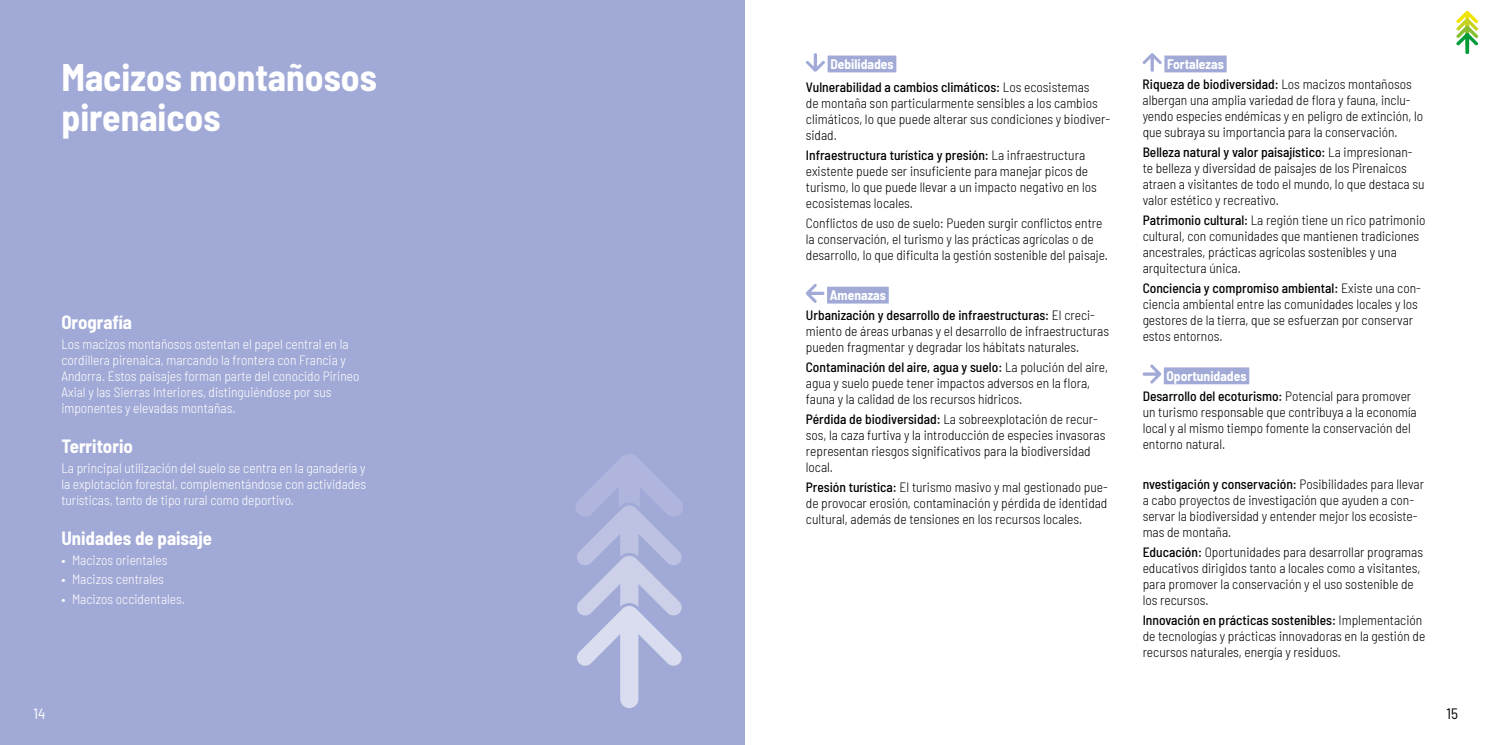
<style>
.page{position:relative;width:1489px;height:745px;background:#fff}
.page>*{position:absolute;margin:0;border:0;box-sizing:border-box;transform-origin:0 0}
.t1{font:700 semi-condensed 37.5px/40px "Barlow";color:#fff}
.t2{font:700 semi-condensed 18.75px "Barlow";color:#fff}
.t3{font:semi-condensed 15px "Barlow";color:#000}
.t4{font:semi-condensed 15px "Barlow";color:#fff}
.t5{font:300 semi-condensed 13.5px/16px "Barlow";color:#000}
.t6{font:300 semi-condensed 13.5px/16px "Barlow";color:#fff}
.t7{font:500 semi-condensed 13.5px/19.9px "Barlow";color:#000}
.s1{font-weight:700;color:#fff}
.s2{font-weight:300}
.s3{font-weight:500}
</style>
<div class="page">
<svg style="left:1456px;top:11px;width:21px;height:43px"></svg>
<div style="left:0;top:0;width:744px;height:744px;background:#a1a9d6"></div>
<div style="left:827px;top:55px;width:69px;height:17px;background:#a1a9d6"></div>
<svg style="left:806px;top:53px;width:18px;height:19px"></svg>
<div style="left:827px;top:286px;width:61px;height:17px;background:#a1a9d6"></div>
<svg style="left:805px;top:283px;width:19px;height:20px"></svg>
<div style="left:1164px;top:55px;width:62px;height:17px;background:#a1a9d6"></div>
<svg style="left:1142px;top:53px;width:19px;height:19px"></svg>
<div style="left:1163px;top:367px;width:86px;height:17px;background:#a1a9d6"></div>
<svg style="left:1142px;top:364px;width:19px;height:19px"></svg>
<svg style="left:576px;top:454px;width:107px;height:253px"></svg>
<h1 class="t1" style="left:61px;top:55px;width:317px">Macizos montañosos pirenaicos</h1>
<h2 class="t2" style="left:61px;top:308px;width:72px">Orografía</h2>
<p class="t6" style="left:61px;top:335px;width:299px">Los macizos montañosos ostentan el papel central en la cordillera pirenaica, marcando la frontera con Francia y Andorra. Estos paisajes forman parte del conocido Pirineo Axial y las Sierras Interiores, distinguiéndose por sus imponentes y elevadas montañas.</p>
<h2 class="t2" style="left:61px;top:432px;width:73px">Territorio</h2>
<p class="t6" style="left:61px;top:458px;width:306px;text-align:justify">La principal utilización del suelo se centra en la ganadería y la explotación forestal, complementándose con actividades turísticas, tanto de tipo rural como deportivo.</p>
<h2 class="t2" style="left:61px;top:524px;width:152px">Unidades de paisaje</h2>
<p class="t6" style="left:61px;top:550px;width:107px">• Macizos orientales</p>
<p class="t6" style="left:61px;top:570px;width:104px">• Macizos centrales</p>
<p class="t6" style="left:61px;top:590px;width:125px">• Macizos occidentales.</p>
<p class="t4" style="left:34px;top:702px;width:13px">14</p>
<p class="t7" style="left:805px;top:51px;width:285px;line-height:23.2px;text-indent:24px"><span class="s1">Debilidades<br></span>Vulnerabilidad a cambios climáticos: <span class="s2">Los ecosistemas</span></p>
<p class="t5" style="left:805px;top:94px;width:306px">de montaña son particularmente sensibles a los cambios climáticos, lo que puede alterar sus condiciones y biodiver&shy;sidad.</p>
<p class="t5" style="left:805px;top:146px;width:292px"><span class="s3">Infraestructura turística y presión:</span> La infraestructura existente puede ser insuficiente para manejar picos de turismo, lo que puede llevar a un impacto negativo en los ecosistemas locales.</p>
<p class="t5" style="left:805px;top:214px;width:304px">Conflictos de uso de suelo: Pueden surgir conflictos entre la conservación, el turismo y las prácticas agrícolas o de desarrollo, lo que dificulta la gestión sostenible del paisaje.</p>
<p class="t7" style="left:805px;top:284px;width:291px;text-indent:24px"><span class="s1">Amenazas<br></span>Urbanización y desarrollo de infraestructuras: <span class="s2">El creci-</span></p>
<p class="t5" style="left:805px;top:322px;width:305px">miento de áreas urbanas y el desarrollo de infraestructuras pueden fragmentar y degradar los hábitats naturales.</p>
<p class="t5" style="left:805px;top:358px;width:303px"><span class="s3">Contaminación del aire, agua y suelo:</span> La polución del aire, agua y suelo puede tener impactos adversos en la flora, fauna y la calidad de los recursos hídricos.</p>
<p class="t5" style="left:805px;top:410px;width:301px"><span class="s3">Pérdida de biodiversidad:</span> La sobreexplotación de recur&shy;sos, la caza furtiva y la introducción de especies invasoras representan riesgos significativos para la biodiversidad local.</p>
<p class="t5" style="left:805px;top:478px;width:303px;text-align:justify"><span class="s3">Presión turística:</span> El turismo masivo y mal gestionado pue&shy;de provocar erosión, contaminación y pérdida de identidad cultural, además de tensiones en los recursos locales.</p>
<p class="t7" style="left:1142px;top:53px;width:271px;text-indent:24px"><span class="s1">Fortalezas<br></span>Riqueza de biodiversidad: <span class="s2">Los macizos montañosos</span></p>
<p class="t5" style="left:1142px;top:91px;width:282px">albergan una amplia variedad de flora y fauna, inclu&shy;yendo especies endémicas y en peligro de extinción, lo que subraya su importancia para la conservación.</p>
<p class="t5" style="left:1142px;top:143px;width:283px"><span class="s3">Belleza natural y valor paisajístico:</span> La impresionan&shy;te belleza y diversidad de paisajes de los Pirenaicos atraen a visitantes de todo el mundo, lo que destaca su valor estético y recreativo.</p>
<p class="t5" style="left:1142px;top:211px;width:284px"><span class="s3">Patrimonio cultural:</span> La región tiene un rico patrimonio cultural, con comunidades que mantienen tradiciones ancestrales, prácticas agrícolas sostenibles y una arquitectura única.</p>
<p class="t5" style="left:1142px;top:279px;width:280px"><span class="s3">Conciencia y compromiso ambiental:</span> Existe una con&shy;ciencia ambiental entre las comunidades locales y los gestores de la tierra, que se esfuerzan por conservar estos entornos.</p>
<p class="t7" style="left:1142px;top:365px;width:270px;text-indent:24px"><span class="s1">Oportunidades<br></span>Desarrollo del ecoturismo: <span class="s2">Potencial para promover</span></p>
<p class="t5" style="left:1142px;top:402px;width:275px">un turismo responsable que contribuya a la economía local y al mismo tiempo fomente la conservación del entorno natural.</p>
<p class="t5" style="left:1142px;top:474px;width:283px"><span class="s3">nvestigación y conservación:</span> Posibilidades para llevar a cabo proyectos de investigación que ayuden a con&shy;servar la biodiversidad y entender mejor los ecosiste&shy;mas de montaña.</p>
<p class="t5" style="left:1142px;top:542px;width:282px"><span class="s3">Educación:</span> Oportunidades para desarrollar programas educativos dirigidos tanto a locales como a visitantes, para promover la conservación y el uso sostenible de los recursos.</p>
<p class="t5" style="left:1142px;top:610px;width:284px"><span class="s3">Innovación en prácticas sostenibles:</span> Implementación de tecnologías y prácticas innovadoras en la gestión de recursos naturales, energía y residuos.</p>
<p class="t3" style="left:1446px;top:702px;width:13px">15</p>
</div>
